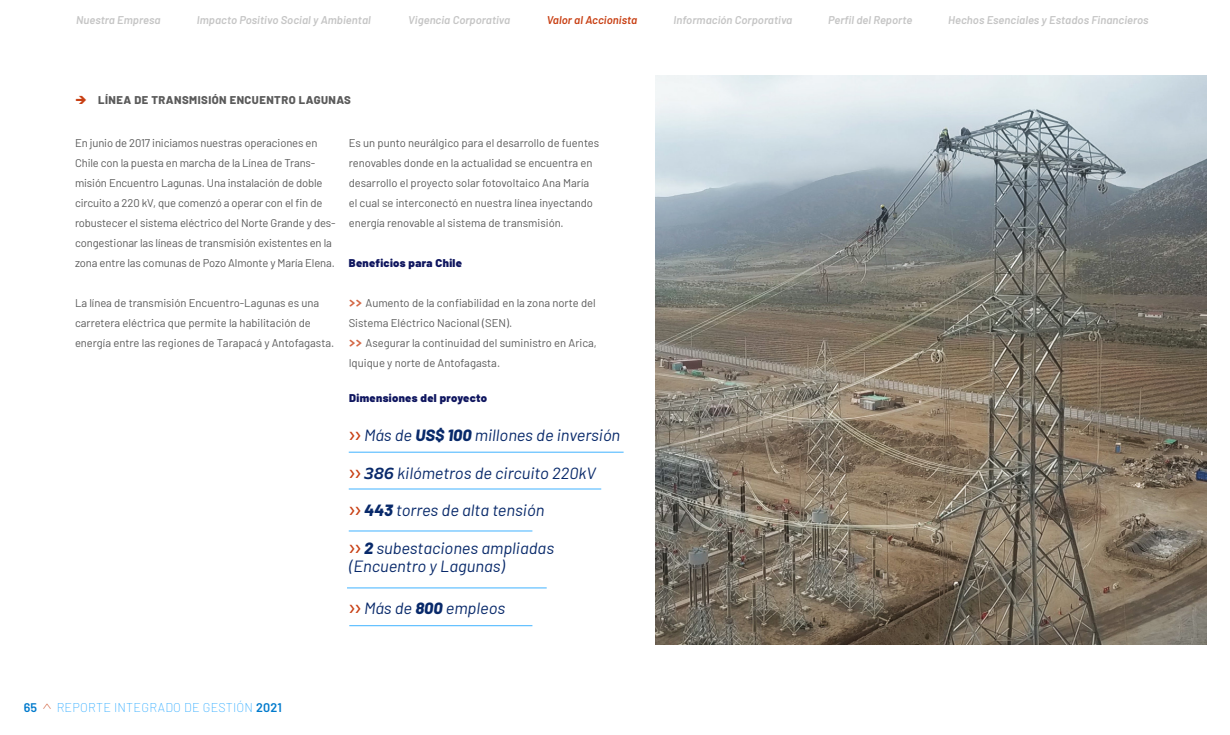
<style>
.page{position:relative;width:1230px;height:735px;background:#fff}
.page>*{position:absolute;margin:0;border:0;box-sizing:border-box;transform-origin:0 0}
.destacado{font:italic 16.25px "Barlow";color:#08296a}
.t1{font:200 12.5px "Barlow";letter-spacing:.02em;color:#33adff}
.t2{font:600 12.5px "Barlow";color:#007acc}
.t3{font:200 12.5px "Amsi Pro";color:#c84014}
.cuerpo_de_texto{font:11.25px/20px "Barlow";letter-spacing:-.005em;color:#5a5a5a}
.t4{font:italic 600 11.25px "Barlow";letter-spacing:.005em;color:#c5c5c5}
.SUBTITULO_SUBRAYADO{font:900 11.25px "Barlow";letter-spacing:.03em;color:#0f165f}
.cuerpo_de_texto-2{font:800 11.25px "Barlow";letter-spacing:.04em;color:#5a5a5a}
.t5{font:italic 600 11.25px "Barlow";letter-spacing:.005em;color:#c84014}
.s1{color:#c84014}
.s2{font-family:"Amsi Pro";font-weight:900;color:#d36643}
.s3{font-family:"Commissioner";font-weight:100;font-style:normal;color:#c84014}
.s4{font-weight:800}
.s5{font-family:"Commissioner";font-weight:100;font-style:normal}
.s6{font-weight:600;color:#007acc}
</style>
<div class="page">
<img style="left:655px;top:75px;width:551px;height:570px">
<hr style="left:349px;top:452px;width:275px;height:1px;background:#66c2ff">
<hr style="left:349px;top:488px;width:252px;height:2px;background:#66c2ff">
<hr style="left:349px;top:530px;width:183px;height:2px;background:#66c2ff">
<hr style="left:347px;top:587px;width:200px;height:2px;background:#66c2ff">
<hr style="left:349px;top:625px;width:183px;height:1px;background:#66c2ff">
<p class="t4" style="left:76px;top:11px;width:86px">Nuestra Empresa</p>
<p class="t4" style="left:197px;top:11px;width:175px">Impacto Positivo Social y Ambiental</p>
<p class="t4" style="left:408px;top:11px;width:104px">Vigencia Corporativa</p>
<p class="t5" style="left:547px;top:11px;width:92px">Valor al Accionista</p>
<p class="t4" style="left:674px;top:11px;width:120px">Información Corporativa</p>
<p class="t4" style="left:828px;top:11px;width:86px">Perfil del Reporte</p>
<p class="t4" style="left:948px;top:11px;width:202px">Hechos Esenciales y Estados Financieros</p>
<p class="cuerpo_de_texto-2" style="left:75px;top:91px;width:277px"><span class="s1">➔</span> LÍNEA DE TRANSMISIÓN ENCUENTRO LAGUNAS</p>
<p class="cuerpo_de_texto" style="left:75px;top:132px;width:262px">En junio de 2017 iniciamos nuestras operaciones en Chile con la puesta en marcha de la Línea de Trans&shy;misión Encuentro Lagunas. Una instalación de doble circuito a 220 kV, que comenzó a operar con el fin de robustecer el sistema eléctrico del Norte Grande y des&shy;congestionar las líneas de transmisión existentes en la zona entre las comunas de Pozo Almonte y María Elena.</p>
<p class="cuerpo_de_texto" style="left:75px;top:292px;width:261px">La línea de transmisión Encuentro-Lagunas es una carretera eléctrica que permite la habilitación de energía entre las regiones de Tarapacá y Antofagasta.</p>
<p class="cuerpo_de_texto" style="left:349px;top:132px;width:252px">Es un punto neurálgico para el desarrollo de fuentes renovables donde en la actualidad se encuentra en desarrollo el proyecto solar fotovoltaico Ana María el cual se interconectó en nuestra línea inyectando energía renovable al sistema de transmisión.</p>
<p class="SUBTITULO_SUBRAYADO" style="left:349px;top:255px;width:115px">Beneficios para Chile</p>
<p class="cuerpo_de_texto" style="left:349px;top:292px;width:249px"><span class="s2">&gt;&gt;</span> Aumento de la confiabilidad en la zona norte del<br>Sistema Eléctrico Nacional (SEN).</p>
<p class="cuerpo_de_texto" style="left:349px;top:332px;width:250px"><span class="s2">&gt;&gt;</span> Asegurar la continuidad del suministro en Arica,<br>Iquique y norte de Antofagasta.</p>
<p class="SUBTITULO_SUBRAYADO" style="left:349px;top:390px;width:139px">Dimensiones del proyecto</p>
<p class="destacado" style="left:349px;top:423px;width:273px"><span class="s3">››</span> Más de <span class="s4">US$ 100</span> millones de inversión</p>
<p class="destacado" style="left:349px;top:461px;width:248px"><span class="s3">››</span> <span class="s5">386</span> kilómetros de circuito 220kV</p>
<p class="destacado" style="left:349px;top:498px;width:197px"><span class="s3">››</span> <span class="s4">443</span> torres de alta tensión</p>
<p class="destacado" style="left:349px;top:536px;width:206px"><span class="s3">››</span> <span class="s4">2</span> subestaciones ampliadas</p>
<p class="destacado" style="left:349px;top:555px;width:157px">(Encuentro y Lagunas)</p>
<p class="destacado" style="left:349px;top:596px;width:158px"><span class="s3">››</span> Más de <span class="s4">800</span> empleos</p>
<p class="t2" style="left:24px;top:698px;width:15px">65</p>
<p class="t3" style="left:38px;top:710px;width:9px;rotate:-90deg">&gt;</p>
<p class="t1" style="left:57px;top:698px;width:227px">REPORTE INTEGRADO DE GESTIÓN <span class="s6">2021</span></p>
</div>
